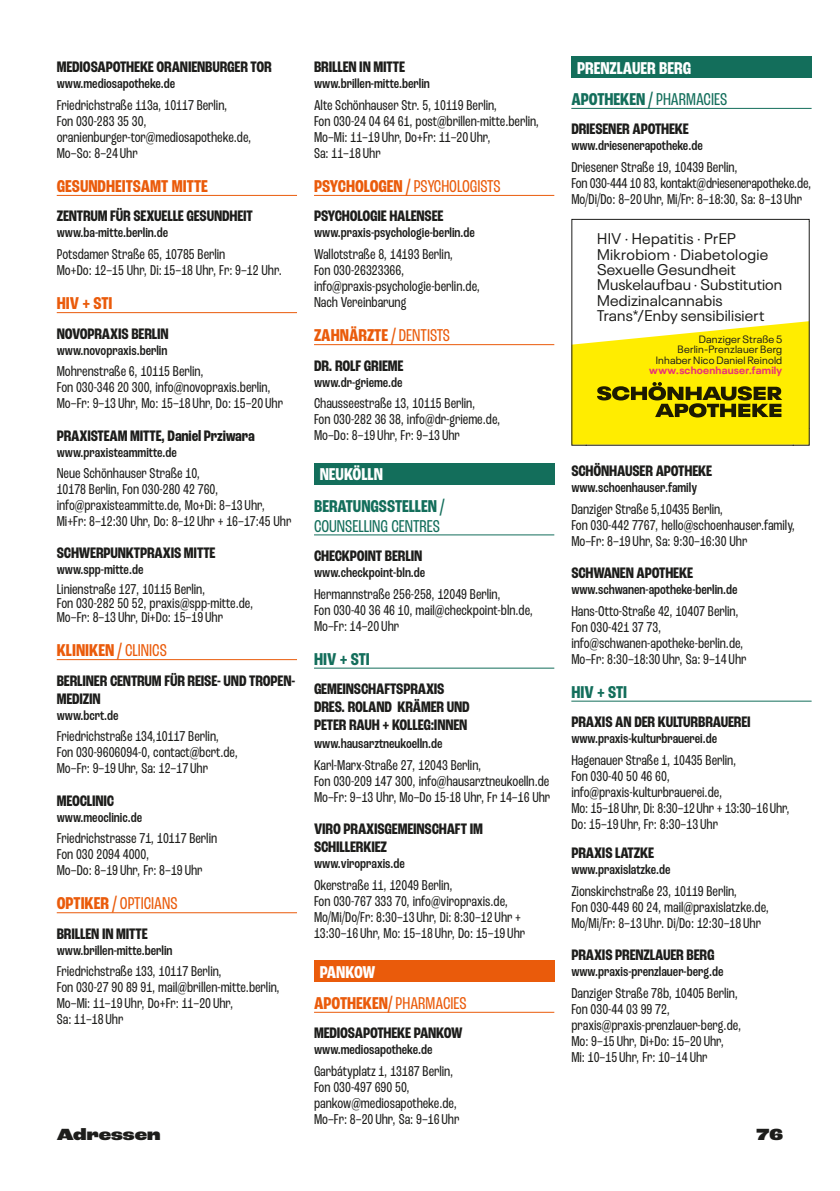
<style>
.page{position:relative;width:840px;height:1191px;background:#fff}
.page>*{position:absolute;margin:0;border:0;box-sizing:border-box;transform-origin:0 0}
.t1{font:700 condensed 18px/31.4px "Roc Grotesk";color:#ea5b0b}
.t2{font:condensed 18px "Roc Grotesk";color:#ea5b0b}
.t3{font:700 condensed 18px/31.4px "Roc Grotesk";color:#fff}
.t4{font:700 condensed 18px "Roc Grotesk";color:#136e5b}
.t5{font:condensed 18px "Roc Grotesk";color:#136e5b}
.t6{font:900 expanded 17px "Roc Grotesk";color:#1d1d1b}
.t7{font:700 condensed 16px/18px "Roc Grotesk";letter-spacing:-.01em;color:#1d1d1b}
.t8{font:15.4px/15.4px "Neue Plak";letter-spacing:.01em;color:#1d1d1b}
.t9{font:condensed 15px/16px "Roc Grotesk";color:#1d1d1b}
.t10{font:500 condensed 14px "Roc Grotesk";color:#1d1d1b}
.t11{font:10.6px/10.6px "Neue Plak";letter-spacing:.015em;color:#1d1d1b;text-align:right}
.t12{font:700 10.6px "Neue Plak";letter-spacing:.02em;color:#e83278}
.s1{font-weight:400}
.s2{font-weight:700}
.s3{color:#fff}
.s4{color:#136e5b}
.s5{font-weight:400;color:#136e5b}
</style>
<div class="page">
<hr style="left:57px;top:195px;width:240px;height:1px;background:#ea5b0b">
<hr style="left:57px;top:312px;width:240px;height:1px;background:#ea5b0b">
<hr style="left:57px;top:659px;width:240px;height:1px;background:#ea5b0b">
<hr style="left:57px;top:912px;width:240px;height:1px;background:#ea5b0b">
<hr style="left:314px;top:195px;width:240px;height:1px;background:#ea5b0b">
<hr style="left:314px;top:344px;width:240px;height:1px;background:#ea5b0b">
<div style="left:314px;top:463px;width:240px;height:21px;background:#136e5b"></div>
<hr style="left:314px;top:534px;width:240px;height:1px;background:#136e5b">
<hr style="left:314px;top:667px;width:240px;height:1px;background:#136e5b">
<div style="left:314px;top:960px;width:240px;height:22px;background:#ea5b0b"></div>
<hr style="left:314px;top:1011px;width:240px;height:1px;background:#ea5b0b">
<div style="left:571px;top:57px;width:240px;height:21px;background:#136e5b"></div>
<hr style="left:571px;top:108px;width:240px;height:1px;background:#136e5b">
<hr style="left:571px;top:700px;width:240px;height:1px;background:#136e5b">
<svg style="left:573px;top:321px;width:237px;height:125px;background:#e8da18"></svg>
<div style="left:571px;top:219px;width:238px;height:227px;border:1px solid #1d1d1b"></div>
<p class="t7" style="left:57px;top:58px;width:216px">MEDIOSAPOTHEKE ORANIENBURGER TOR</p>
<p class="t10" style="left:57px;top:75px;width:120px">www.mediosapotheke.de</p>
<p class="t9" style="left:57px;top:97px;width:196px">Friedrichstraße 113a, 10117 Berlin,<br>Fon 030-283 35 30, oranienburger-tor@mediosapotheke.de,<br>Mo–So: 8–24 Uhr</p>
<p class="t1" style="left:57px;top:171px;width:152px">GESUNDHEITSAMT MITTE</p>
<p class="t7" style="left:57px;top:207px;width:197px">ZENTRUM FÜR SEXUELLE GESUNDHEIT</p>
<p class="t10" style="left:57px;top:225px;width:113px">www.ba-mitte.berlin.de</p>
<p class="t9" style="left:57px;top:246px;width:227px">Potsdamer Straße 65, 10785 Berlin<br>Mo+Do: 12–15 Uhr, Di:15–18 Uhr, Fr: 9–12 Uhr.</p>
<p class="t1" style="left:57px;top:288px;width:57px">HIV + STI</p>
<p class="t7" style="left:57px;top:325px;width:113px">NOVOPRAXIS BERLIN</p>
<p class="t10" style="left:57px;top:342px;width:112px">www.novopraxis.berlin</p>
<p class="t9" style="left:57px;top:363px;width:228px">Mohrenstraße 6, 10115 Berlin,<br>Fon 030-346 20 300, info@novopraxis.berlin,<br>Mo–Fr: 9–13 Uhr, Mo: 15–18 Uhr, Do: 15–20 Uhr</p>
<p class="t7" style="left:57px;top:426px;width:199px">PRAXISTEAM MITTE, Daniel Prziwara</p>
<p class="t10" style="left:57px;top:444px;width:122px">www.praxisteammitte.de</p>
<p class="t9" style="left:57px;top:465px;width:236px">Neue Schönhauser Straße 10,<br>10178 Berlin, Fon 030-280 42 760, info@praxisteammitte.de, Mo+Di: 8–13 Uhr, Mi+Fr: 8–12:30 Uhr, Do: 8–12 Uhr + 16–17:45 Uhr</p>
<p class="t7" style="left:57px;top:544px;width:160px">SCHWERPUNKTPRAXIS MITTE</p>
<p class="t10" style="left:57px;top:561px;width:88px">www.spp-mitte.de</p>
<p class="t9" style="left:57px;top:582px;width:198px;line-height:14px">Linienstraße 127, 10115 Berlin,<br>Fon 030-282 50 52, praxis@spp-mitte.de,<br>Mo–Fr: 8–13 Uhr, Di+Do: 15–19 Uhr</p>
<p class="t1" style="left:57px;top:635px;width:112px">KLINIKEN / <span class="s1">CLINICS</span></p>
<p class="t7" style="left:57px;top:671px;width:240px">BERLINER CENTRUM FÜR REISE- UND TROPEN-<br>MEDIZIN</p>
<p class="t10" style="left:57px;top:707px;width:63px">www.bcrt.de</p>
<p class="t9" style="left:57px;top:728px;width:183px">Friedrichstraße 134,10117 Berlin,<br>Fon 030-9606094-0, contact@bcrt.de,<br>Mo–Fr: 9–19 Uhr, Sa: 12–17 Uhr</p>
<p class="t7" style="left:57px;top:791px;width:59px">MEOCLINIC</p>
<p class="t10" style="left:57px;top:808px;width:87px">www.meoclinic.de</p>
<p class="t9" style="left:57px;top:830px;width:162px">Friedrichstrasse 71, 10117 Berlin<br>Fon 030 2094 4000,<br>Mo–Do: 8–19 Uhr, Fr: 8–19 Uhr</p>
<p class="t2" style="left:57px;top:893px;width:122px"><span class="s2">OPTIKER /</span> OPTICIANS</p>
<p class="t7" style="left:57px;top:924px;width:92px">BRILLEN IN MITTE</p>
<p class="t10" style="left:57px;top:942px;width:117px">www.brillen-mitte.berlin</p>
<p class="t9" style="left:57px;top:963px;width:224px">Friedrichstraße 133, 10117 Berlin,<br>Fon 030-27 90 89 91, mail@brillen-mitte.berlin, Mo–Mi: 11–19 Uhr, Do+Fr: 11–20 Uhr,<br>Sa: 11–18 Uhr</p>
<p class="t7" style="left:314px;top:58px;width:92px">BRILLEN IN MITTE</p>
<p class="t10" style="left:314px;top:75px;width:117px">www.brillen-mitte.berlin</p>
<p class="t9" style="left:314px;top:97px;width:227px">Alte Schönhauser Str. 5, 10119 Berlin,<br>Fon 030-24 04 64 61, post@brillen-mitte.berlin, Mo–Mi: 11–19 Uhr, Do+Fr: 11–20 Uhr,<br>Sa: 11–18 Uhr</p>
<p class="t2" style="left:314px;top:176px;width:188px"><span class="s2">PSYCHOLOGEN /</span> PSYCHOLOGISTS</p>
<p class="t7" style="left:314px;top:207px;width:131px">PSYCHOLOGIE HALENSEE</p>
<p class="t10" style="left:314px;top:225px;width:162px">www.praxis-psychologie-berlin.de</p>
<p class="t9" style="left:314px;top:246px;width:168px">Wallotstraße 8, 14193 Berlin,<br>Fon 030-26323366, info@praxis-psychologie-berlin.de,<br>Nach Vereinbarung</p>
<p class="t1" style="left:314px;top:320px;width:137px">ZAHNÄRZTE / <span class="s1">DENTISTS</span></p>
<p class="t7" style="left:314px;top:357px;width:91px">DR. ROLF GRIEME</p>
<p class="t10" style="left:314px;top:374px;width:90px">www.dr-grieme.de</p>
<p class="t9" style="left:314px;top:395px;width:188px">Chausseestraße 13, 10115 Berlin,<br>Fon 030-282 36 38, info@dr-grieme.de,<br>Mo–Do: 8–19 Uhr, Fr: 9–13 Uhr</p>
<p class="t3" style="left:319px;top:459px;width:65px">NEUKÖLLN</p>
<p class="t4" style="left:314px;top:495px;width:132px">BERATUNGSSTELLEN /</p>
<p class="t5" style="left:314px;top:515px;width:127px">COUNSELLING CENTRES</p>
<p class="t7" style="left:314px;top:547px;width:110px">CHECKPOINT BERLIN</p>
<p class="t10" style="left:314px;top:564px;width:113px">www.checkpoint-bln.de</p>
<p class="t9" style="left:314px;top:586px;width:221px">Hermannstraße 256-258, 12049 Berlin,<br>Fon 030-40 36 46 10, mail@checkpoint-bln.de,<br>Mo–Fr: 14–20 Uhr</p>
<p class="t4" style="left:314px;top:648px;width:57px">HIV + STI</p>
<p class="t7" style="left:314px;top:680px;width:157px">GEMEINSCHAFTSPRAXIS<br>DRES. ROLAND KRÄMER UND<br>PETER RAUH + KOLLEG:INNEN</p>
<p class="t10" style="left:314px;top:735px;width:130px">www.hausarztneukoelln.de</p>
<p class="t9" style="left:314px;top:757px;width:237px">Karl-Marx-Straße 27, 12043 Berlin,<br>Fon 030-209 147 300, info@hausarztneukoelln.de<br>Mo–Fr: 9–13 Uhr, Mo–Do 15-18 Uhr, Fr 14–16 Uhr</p>
<p class="t7" style="left:314px;top:820px;width:170px">VIRO PRAXISGEMEINSCHAFT IM<br>SCHILLERKIEZ</p>
<p class="t10" style="left:314px;top:855px;width:92px">www.viropraxis.de</p>
<p class="t9" style="left:314px;top:877px;width:212px">Okerstraße 11, 12049 Berlin,<br>Fon 030-767 333 70, info@viropraxis.de, Mo/Mi/Do/Fr: 8:30–13 Uhr, Di: 8:30–12 Uhr + 13:30–16 Uhr, Mo: 15–18 Uhr, Do: 15–19 Uhr</p>
<p class="t1" style="left:314px;top:956px;width:154px;text-indent:6px"><span class="s3">PANKOW<br></span>APOTHEKEN/ <span class="s1">PHARMACIES</span></p>
<p class="t7" style="left:314px;top:1024px;width:150px">MEDIOSAPOTHEKE PANKOW</p>
<p class="t10" style="left:314px;top:1041px;width:120px">www.mediosapotheke.de</p>
<p class="t9" style="left:314px;top:1063px;width:147px">Garbátyplatz 1, 13187 Berlin,<br>Fon 030-497 690 50, pankow@mediosapotheke.de,<br>Mo–Fr: 8–20 Uhr, Sa: 9–16 Uhr</p>
<p class="t3" style="left:571px;top:52px;width:157px;text-indent:6px">PRENZLAUER BERG<br><span class="s4">APOTHEKEN /</span> <span class="s5">PHARMACIES</span></p>
<p class="t7" style="left:571px;top:120px;width:119px">DRIESENER APOTHEKE</p>
<p class="t10" style="left:571px;top:138px;width:133px">www.driesenerapotheke.de</p>
<p class="t9" style="left:571px;top:159px;width:242px">Driesener Straße 19, 10439 Berlin,<br>Fon 030-444 10 83, kontakt@driesenerapotheke.de,<br>Mo/Di/Do: 8–20 Uhr, Mi/Fr: 8–18:30, Sa: 8–13 Uhr</p>
<p class="t8" style="left:596px;top:230px;width:186px">HIV · Hepatitis · PrEP<br>Mikrobiom · Diabetologie<br>Sexuelle Gesundheit<br>Muskelaufbau · Substitution<br>Medizinalcannabis<br>Trans*/Enby sensibilisiert</p>
<p class="t11" style="left:655px;top:332px;width:128px">Danziger Straße 5<br>Berlin-Prenzlauer Berg<br>Inhaber Nico Daniel Reinold</p>
<p class="t12" style="left:649px;top:362px;width:134px">www.schoenhauser.family</p>
<p class="t7" style="left:571px;top:462px;width:142px">SCHÖNHAUSER APOTHEKE</p>
<p class="t10" style="left:571px;top:479px;width:127px">www.schoenhauser.family</p>
<p class="t9" style="left:571px;top:501px;width:225px">Danziger Straße 5,10435 Berlin,<br>Fon 030-442 7767, hello@schoenhauser.family,<br>Mo–Fr: 8–19 Uhr, Sa: 9:30–16:30 Uhr</p>
<p class="t7" style="left:571px;top:564px;width:123px">SCHWANEN APOTHEKE</p>
<p class="t10" style="left:571px;top:581px;width:168px">www.schwanen-apotheke-berlin.de</p>
<p class="t9" style="left:571px;top:603px;width:176px">Hans-Otto-Straße 42, 10407 Berlin,<br>Fon 030-421 37 73, info@schwanen-apotheke-berlin.de,<br>Mo–Fr: 8:30–18:30 Uhr, Sa: 9–14 Uhr</p>
<p class="t4" style="left:571px;top:681px;width:57px">HIV + STI</p>
<p class="t7" style="left:571px;top:713px;width:181px">PRAXIS AN DER KULTURBRAUEREI</p>
<p class="t10" style="left:571px;top:730px;width:147px">www.praxis-kulturbrauerei.de</p>
<p class="t9" style="left:571px;top:752px;width:220px">Hagenauer Straße 1, 10435 Berlin,<br>Fon 030-40 50 46 60, info@praxis-kulturbrauerei.de,<br>Mo: 15–18Uhr, Di: 8:30–12Uhr + 13:30–16Uhr,<br>Do: 15–19 Uhr, Fr: 8:30–13 Uhr</p>
<p class="t7" style="left:571px;top:844px;width:84px">PRAXIS LATZKE</p>
<p class="t10" style="left:571px;top:861px;width:101px">www.praxislatzke.de</p>
<p class="t9" style="left:571px;top:883px;width:199px">Zionskirchstraße 23, 10119 Berlin,<br>Fon 030-449 60 24, mail@praxislatzke.de,<br>Mo/Mi/Fr: 8–13 Uhr. Di/Do: 12:30–18 Uhr</p>
<p class="t7" style="left:571px;top:946px;width:144px">PRAXIS PRENZLAUER BERG</p>
<p class="t10" style="left:571px;top:963px;width:153px">www.praxis-prenzlauer-berg.de</p>
<p class="t9" style="left:571px;top:985px;width:171px">Danziger Straße 78b, 10405 Berlin,<br>Fon 030-44 03 99 72, praxis@praxis-prenzlauer-berg.de,<br>Mo: 9–15 Uhr, Di+Do: 15–20 Uhr,<br>Mi: 10–15 Uhr, Fr: 10–14 Uhr</p>
<p class="t6" style="left:57px;top:1124px;width:105px">Adressen</p>
<p class="t6" style="left:755px;top:1124px;width:29px">76</p>
</div>
